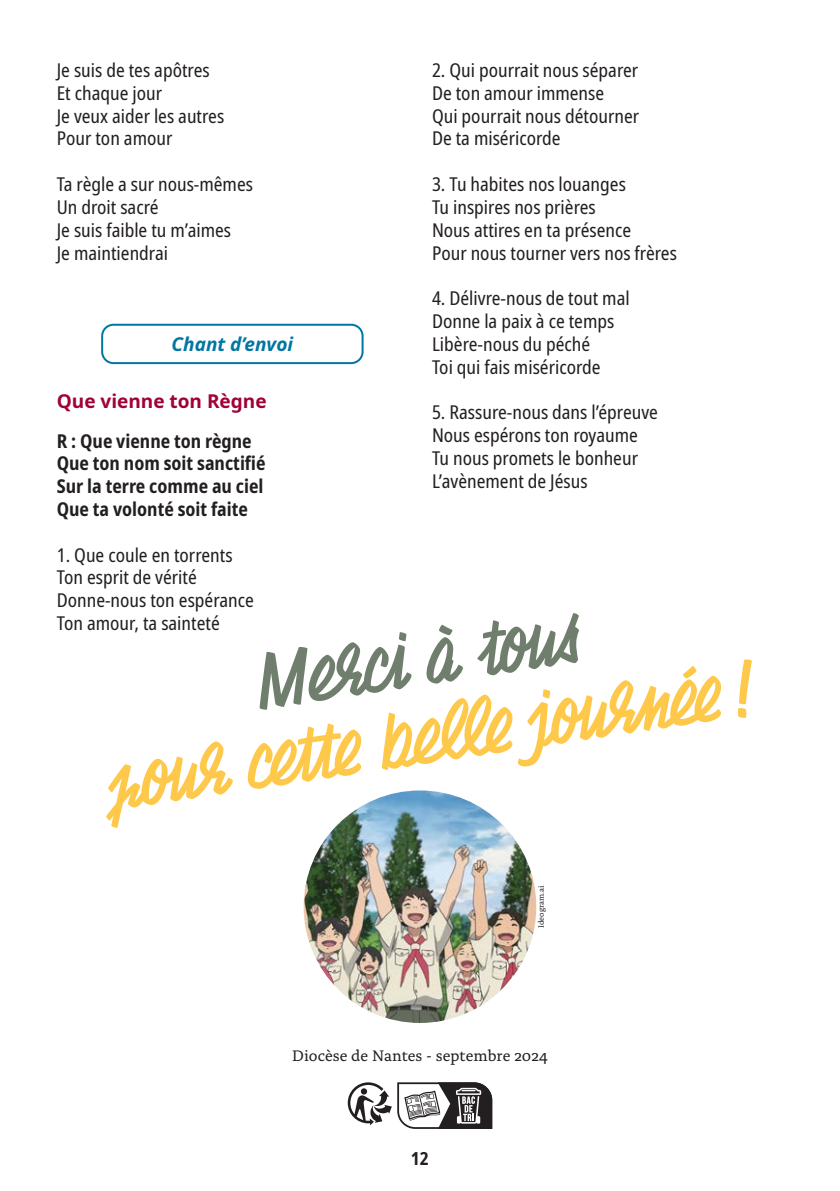
<style>
.page{position:relative;width:840px;height:1191px;background:#fff}
.page>*{position:absolute;margin:0;border:0;box-sizing:border-box;transform-origin:0 0}
.t1{font:72.8px "Chaumont Script";color:#fec94a}
.t2{font:72.8px "Chaumont Script";color:#707e6e}
.chant_9_5{font:condensed 19px "Noto Sans";color:#231f20}
.chant_9_5-2{font:700 condensed 19px "Noto Sans";color:#231f20}
.chant_titre{font:700 19px "Noto Sans";color:#a10135}
.chant_9_5-3{font:italic 700 19px "Noto Sans";color:#0076a3}
.t3{font:700 condensed 18px "Noto Sans";color:#231f20}
.texte_courant{font:16px "Alda OTCEV";color:#231f20}
.texte_courant-2{font:8px "Alda OTCEV";color:#231f20}
</style>
<div class="page">
<div style="left:101px;top:324px;width:262px;height:40px;border:2px solid #0076a3;border-radius:11px"></div>
<svg style="left:347px;top:1082px;width:146px;height:47px"></svg>
<img style="left:303px;top:790px;width:233px;height:233px;border-radius:116px">
<p class="chant_9_5" style="left:57px;top:57px;width:154px">Je suis de tes apôtres</p>
<p class="chant_9_5" style="left:57px;top:80px;width:107px">Et chaque jour</p>
<p class="chant_9_5" style="left:57px;top:102px;width:169px">Je veux aider les autres</p>
<p class="chant_9_5" style="left:57px;top:125px;width:117px">Pour ton amour</p>
<p class="chant_9_5" style="left:57px;top:171px;width:198px">Ta règle a sur nous-mêmes</p>
<p class="chant_9_5" style="left:57px;top:194px;width:103px">Un droit sacré</p>
<p class="chant_9_5" style="left:57px;top:216px;width:176px">Je suis faible tu m’aimes</p>
<p class="chant_9_5" style="left:57px;top:239px;width:113px">Je maintiendrai</p>
<p class="chant_9_5" style="left:432px;top:57px;width:208px">2. Qui pourrait nous séparer</p>
<p class="chant_9_5" style="left:432px;top:80px;width:174px">De ton amour immense</p>
<p class="chant_9_5" style="left:432px;top:102px;width:209px">Qui pourrait nous détourner</p>
<p class="chant_9_5" style="left:432px;top:125px;width:130px">De ta miséricorde</p>
<p class="chant_9_5" style="left:432px;top:171px;width:195px">3. Tu habites nos louanges</p>
<p class="chant_9_5" style="left:432px;top:194px;width:165px">Tu inspires nos prières</p>
<p class="chant_9_5" style="left:432px;top:216px;width:201px">Nous attires en ta présence</p>
<p class="chant_9_5" style="left:432px;top:239px;width:246px">Pour nous tourner vers nos frères</p>
<p class="chant_9_5" style="left:432px;top:285px;width:199px">4. Délivre-nous de tout mal</p>
<p class="chant_9_5" style="left:432px;top:308px;width:184px">Donne la paix à ce temps</p>
<p class="chant_9_5" style="left:432px;top:330px;width:160px">Libère-nous du péché</p>
<p class="chant_9_5" style="left:432px;top:353px;width:170px">Toi qui fais miséricorde</p>
<p class="chant_9_5" style="left:432px;top:399px;width:227px">5. Rassure-nous dans l’épreuve</p>
<p class="chant_9_5" style="left:432px;top:422px;width:207px">Nous espérons ton royaume</p>
<p class="chant_9_5" style="left:432px;top:444px;width:207px">Tu nous promets le bonheur</p>
<p class="chant_9_5" style="left:432px;top:467px;width:157px">L’avènement de Jésus</p>
<p class="chant_9_5-3" style="left:171px;top:330px;width:123px">Chant d’envoi</p>
<p class="chant_titre" style="left:57px;top:387px;width:211px">Que vienne ton Règne</p>
<p class="chant_9_5-2" style="left:57px;top:427px;width:196px">R : Que vienne ton règne</p>
<p class="chant_9_5-2" style="left:57px;top:450px;width:210px">Que ton nom soit sanctifié</p>
<p class="chant_9_5-2" style="left:57px;top:472px;width:208px">Sur la terre comme au ciel</p>
<p class="chant_9_5-2" style="left:57px;top:495px;width:193px">Que ta volonté soit faite</p>
<p class="chant_9_5" style="left:57px;top:541px;width:177px">1. Que coule en torrents</p>
<p class="chant_9_5" style="left:57px;top:564px;width:141px">Ton esprit de vérité</p>
<p class="chant_9_5" style="left:57px;top:587px;width:199px">Donne-nous ton espérance</p>
<p class="chant_9_5" style="left:57px;top:610px;width:164px">Ton amour, ta sainteté</p>
<p class="t2" style="left:251px;top:634px;width:328px;rotate:-8deg">Merci à tous</p>
<p class="t1" style="left:100px;top:733px;width:654px;rotate:-8deg">pour cett e belle journée !</p>
<p class="texte_courant-2" style="left:535px;top:928px;width:44px;rotate:-90deg">Ideogram.ai</p>
<p class="texte_courant" style="left:292px;top:1044px;width:257px">Diocèse de Nantes - septembre 2024</p>
<p class="t3" style="left:411px;top:1145px;width:19px">12</p>
</div>
